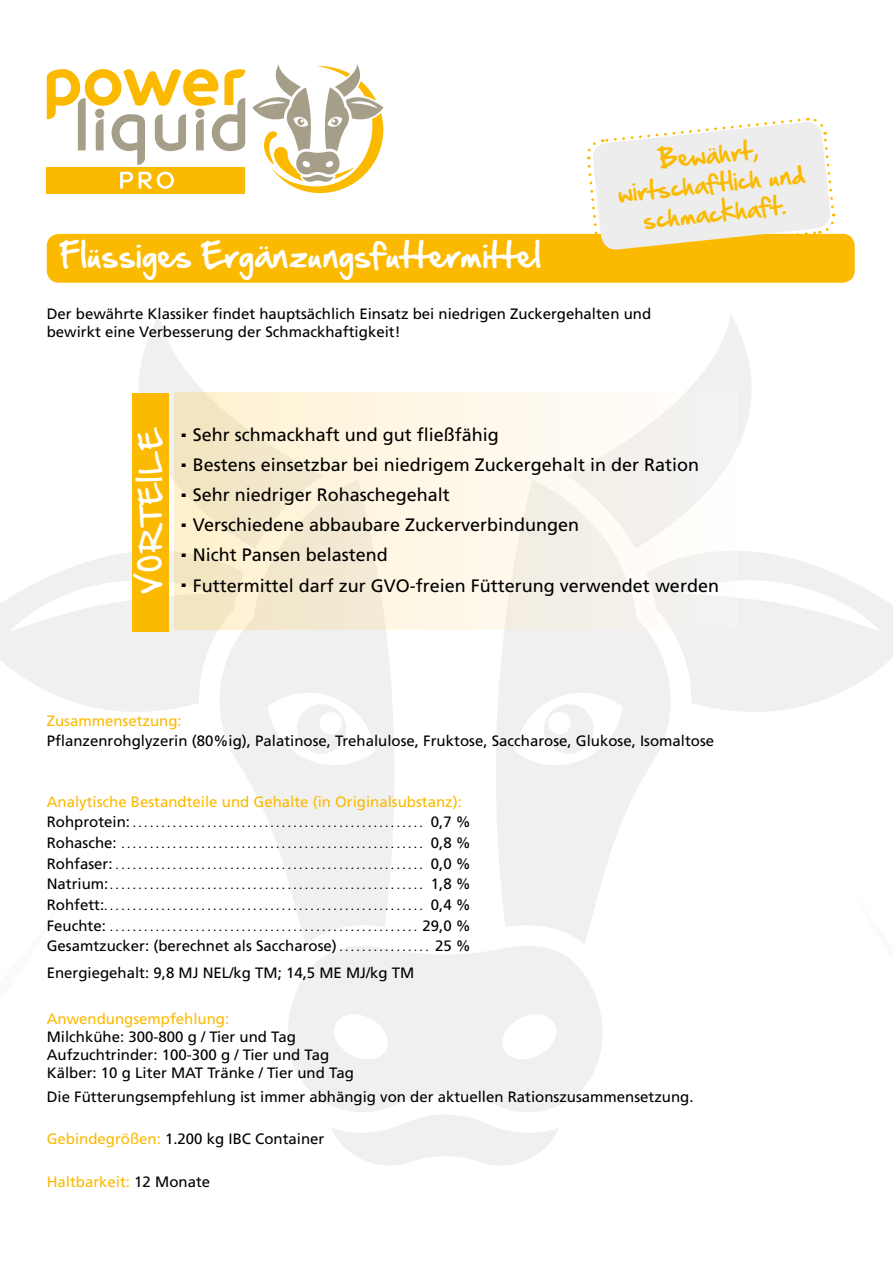
<style>
.page{position:relative;width:893px;height:1263px;background:#fff}
.page>*{position:absolute;margin:0;border:0;box-sizing:border-box;transform-origin:0 0}
.t1{font:30px "Hand Of Sean";color:#fff}
.t2{font:25.8px "Hand Of Sean";color:#fff}
.t3{font:22.2px/29.1px "Hand Of Sean";color:#fbba00;text-align:center}
.t4{font:18px/30.2px "Frutiger LT Std";color:#000}
.t5{font:15px/18px "Frutiger LT Std";color:#000}
.t6{font:15px "Frutiger LT Std";color:#fbba00}
.t7{font:12px/20.7px "Frutiger LT Std";color:#000;text-align:justify}
.s1{font-size:15px}
.s2{font-size:12px}
.s3{color:#fbba00}
.s4{color:#000}
</style>
<div class="page">
<svg style="left:331px;top:1115px;width:228px;height:50px"></svg>
<svg style="left:288px;top:946px;width:314px;height:166px;fill:#f0f0f0"></svg>
<svg style="left:486px;top:629px;width:175px;height:315px;fill:#f0f0f0"></svg>
<svg style="left:229px;top:629px;width:175px;height:314px;fill:#f0f0f0"></svg>
<svg style="left:540px;top:701px;width:57px;height:56px"></svg>
<svg style="left:293px;top:701px;width:57px;height:56px"></svg>
<svg style="left:646px;top:551px;width:209px;height:194px;fill:#f0f0f0"></svg>
<svg style="left:63px;top:549px;width:181px;height:196px;fill:#f0f0f0"></svg>
<svg style="left:567px;top:314px;width:184px;height:131px"></svg>
<svg style="left:139px;top:314px;width:184px;height:235px"></svg>
<svg style="left:0;top:233px;width:63px;height:465px"></svg>
<svg style="left:855px;top:584px;width:38px;height:101px"></svg>
<div style="left:47px;top:234px;width:808px;height:49px;background:#fbba00;border-radius:12px"></div>
<svg style="left:585px;top:117px;width:251px;height:133px"></svg>
<div style="left:132px;top:393px;width:36px;height:238px;background:#fbba00"></div>
<div style="left:175px;top:393px;width:563px;height:236px;background:linear-gradient(to right,#f9ebca,#f9f9fb)"></div>
<svg style="left:47px;top:69px;width:198px;height:96px"></svg>
<svg style="left:252px;top:65px;width:132px;height:129px"></svg>
<div style="left:47px;top:167px;width:198px;height:26px;background:#fbba00"></div>
<svg style="left:120px;top:172px;width:54px;height:17px"></svg>
<h1 class="t1" style="left:59px;top:228px;width:483px">Flüssiges Ergänzungsfuttermittel</h1>
<h3 class="t3" style="left:613px;top:150px;width:190px;rotate:-6deg">Bewährt, wirtschaftlich und schmackhaft.</h3>
<p class="t5" style="left:47px;top:304px;width:606px">Der bewährte Klassiker findet hauptsächlich Einsatz bei niedrigen Zuckergehalten und bewirkt eine Verbesserung der Schmackhaftigkeit!</p>
<h2 class="t2" style="left:127px;top:594px;width:168px;rotate:-90deg">VORTEILE</h2>
<p class="t4" style="left:181px;top:420px;width:540px"><sup>.</sup> Sehr schmackhaft und gut fließfähig<br><sup>.</sup> Bestens einsetzbar bei niedrigem Zuckergehalt in der Ration<br><sup>.</sup> Sehr niedriger Rohaschegehalt<br><sup>.</sup> Verschiedene abbaubare Zuckerverbindungen<br><sup>.</sup> Nicht Pansen belastend<br><sup>.</sup> Futtermittel darf zur GVO-freien Fütterung verwendet werden</p>
<p class="t6" style="left:47px;top:712px;width:137px">Zusammensetzung:</p>
<p class="t5" style="left:47px;top:732px;width:669px">Pflanzenrohglyzerin (80%ig), Palatinose, Trehalulose, Fruktose, Saccharose, Glukose, Isomaltose</p>
<p class="t6" style="left:47px;top:793px;width:417px">Analytische Bestandteile und Gehalte (in Originalsubstanz):</p>
<p class="t7" style="left:47px;top:813px;width:426px"><span class="s1">Rohprotein:</span>................................................... <span class="s1">0,7 % Rohasche:</span> ..................................................... <span class="s1">0,8 % Rohfaser:</span>...................................................... <span class="s1">0,0 % Natrium:</span>....................................................... <span class="s1">1,8 % Rohfett:</span>........................................................ <span class="s1">0,4 % Feuchte:</span> ...................................................... <span class="s1">29,0 %</span></p>
<p class="t5" style="left:47px;top:933px;width:426px;line-height:26.7px">Gesamtzucker: (berechnet als Saccharose) <span class="s2">. . . . . . . . . . . . . . . .</span> 25 %<br>Energiegehalt: 9,8 MJ NEL/kg TM; 14,5 ME MJ/kg TM</p>
<p class="t6" style="left:47px;top:1010px;width:184px">Anwendungsempfehlung:</p>
<p class="t5" style="left:47px;top:1028px;width:309px">Milchkühe: 300-800 g / Tier und Tag<br>Aufzuchtrinder: 100-300 g / Tier und Tag<br>Kälber: 10 g Liter MAT Tränke / Tier und Tag</p>
<p class="t5" style="left:47px;top:1088px;width:648px">Die Fütterungsempfehlung ist immer abhängig von der aktuellen Rationszusammensetzung.</p>
<p class="t5" style="left:47px;top:1130px;width:279px"><span class="s3">Gebindegrößen:</span> 1.200 kg IBC Container</p>
<p class="t6" style="left:47px;top:1173px;width:165px">Haltbarkeit: <span class="s4">12 Monate</span></p>
</div>
